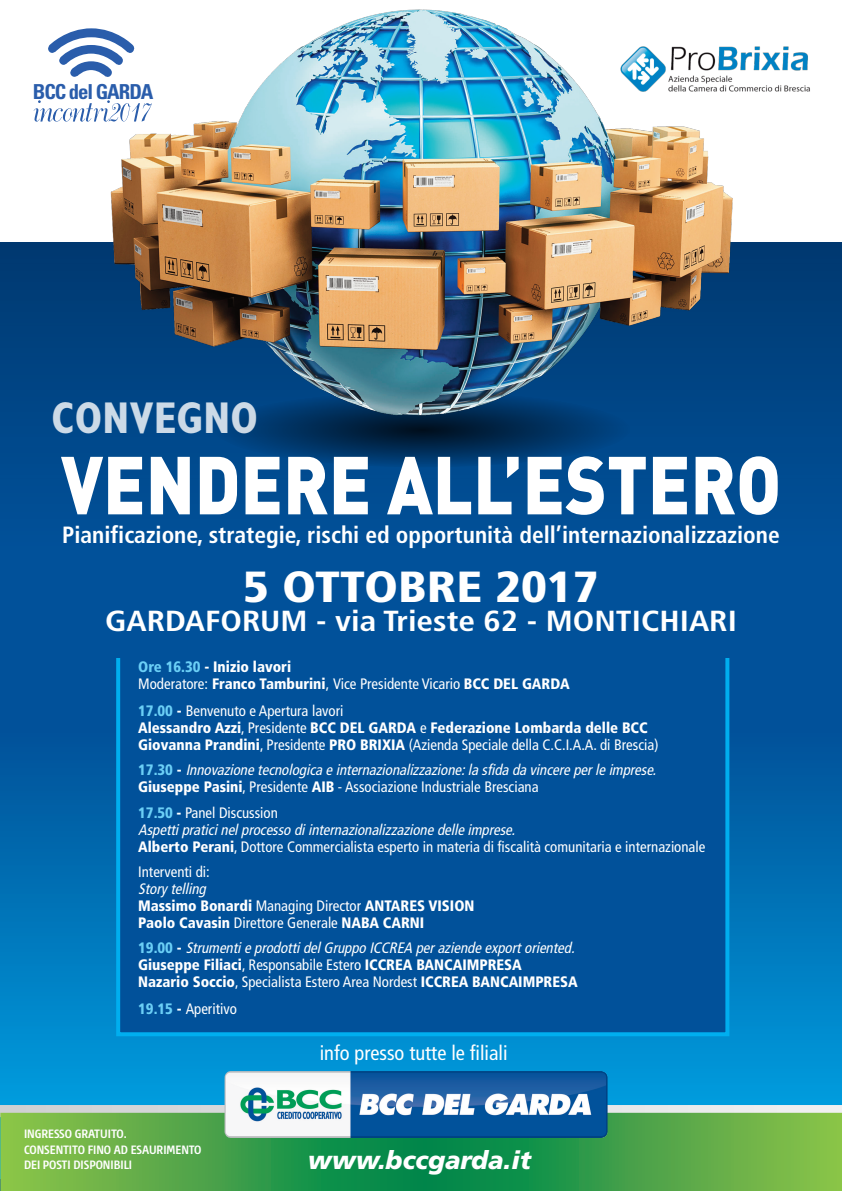
<style>
.page{position:relative;width:842px;height:1191px;background:#fff}
.page>*{position:absolute;margin:0;border:0;box-sizing:border-box;transform-origin:0 0}
.t1{font:900 80.8px "DIN";color:#fff;scale:.87 1}
.t2{font:50px "Dorchester Script";letter-spacing:-.03em;color:#2a5dab}
.t3{font:700 condensed 44.7px "Gill Sans";color:rgb(255 255 255/.8)}
.t4{font:900 condensed 43.5px "Frutiger";color:#fff;scale:1.14 1}
.t5{font:700 condensed 29px "Frutiger";color:#fff;scale:1.14 1}
.t6{font:italic 900 25.3px "Frutiger";color:#fff}
.t7{font:700 condensed 23.5px "Frutiger";color:#fff}
.t8{font:700 condensed 20.6px "Univers LT Std";letter-spacing:-.05em;color:#2a5dab}
.t9{font:condensed 20.5px "Frutiger";color:#fff}
.t10{font:condensed 15.1px/17px "Frutiger";color:#fff}
.t11{font:900 condensed 15.1px/17px "Frutiger";color:#fff}
.t12{font:italic condensed 15.1px/17px "Frutiger";color:#fff}
.t13{font:700 condensed 13.3px/15.9px "Modena";color:#fff}
.s1{color:#6bcff6}
.s2{font-weight:400}
.s3{font-weight:900;color:#6bcff6}
.s4{font-weight:900}
.s5{font-weight:900;font-style:normal;color:#6bcff6}
.s6{font-weight:900;font-style:normal}
.s7{font-style:normal}
.s8{font-style:italic}
.s9{font-weight:400;font-style:italic}
</style>
<div class="page">
<div style="left:0;top:290px;width:842px;height:901px;background:#01519a"></div>
<div style="left:0;top:243px;width:842px;height:309px;background:linear-gradient(to bottom,#003970,#01519a)"></div>
<svg style="left:0;top:733px;width:842px;height:372px"></svg>
<div style="left:120px;top:597px;width:605px;height:435px;background:#01519a"></div>
<div style="left:116px;top:593px;width:613px;height:443px;border:4px solid #00aeef"></div>
<div style="left:0;top:573px;width:842px;height:85px;background:#01519a"></div>
<svg style="left:214px;top:391px;width:417px;height:76px;background:#003363"></svg>
<img style="left:84px;top:9px;width:672px;height:419px">
<svg style="left:0;top:1105px;width:842px;height:7px;background:#dedfe1"></svg>
<svg style="left:0;top:1112px;width:842px;height:79px;background:#4ba54a"></svg>
<img style="left:225px;top:1071px;width:383px;height:67px">
<svg style="left:48px;top:28px;width:88px;height:50px"></svg>
<img style="left:605px;top:35px;width:205px;height:67px">
<h3 class="t8" style="left:33px;top:84px;width:122px">BCC del GARDA</h3>
<h2 class="t2" style="left:32px;top:75px;width:120px">incontri2017</h2>
<h3 class="t3" style="left:51px;top:401px;width:208px">CONVEGNO</h3>
<h1 class="t1" style="left:61px;top:439px;width:829px">VENDERE ALL’ESTERO</h1>
<h3 class="t7" style="left:62px;top:525px;width:719px">Pianificazione, strategie, rischi ed opportunità dell’internazionalizzazione</h3>
<h3 class="t4" style="left:243px;top:569px;width:313px">5 OTTOBRE 2017</h3>
<h3 class="t5" style="left:105px;top:609px;width:556px">GARDAFORUM - via Trieste 62 - MONTICHIARI</h3>
<p class="t11" style="left:138px;top:659px;width:433px"><span class="s1">Ore 16.30</span> - Inizio lavori<br><span class="s2">Moderatore:</span> Franco Tamburini<span class="s2">, Vice Presidente Vicario</span> BCC DEL GARDA</p>
<p class="t10" style="left:138px;top:703px;width:522px"><span class="s3">17.00</span> <span class="s4">-</span> Benvenuto e Apertura lavori<br><span class="s4">Alessandro Azzi</span>, Presidente <span class="s4">BCC DEL GARDA</span> e <span class="s4">Federazione Lombarda delle BCC<br>Giovanna Prandini</span>, Presidente <span class="s4">PRO BRIXIA</span> (Azienda Speciale della C.C.I.A.A. di Brescia)</p>
<p class="t12" style="left:138px;top:762px;width:522px"><span class="s5">1 7 . 3 0</span> <span class="s6">-</span> Innovazione tecnologica e internazionalizzazione: la sfida da vincere per le imprese.<br><span class="s6">Giuseppe Pasini</span><span class="s7">, Presidente</span> <span class="s6">AIB</span> <span class="s7">- Associazione Industriale Bresciana</span></p>
<p class="t10" style="left:138px;top:805px;width:569px"><span class="s3">17.50</span> <span class="s4">-</span> Panel Discussion<br><span class="s8">Aspetti pratici nel processo di internazionalizzazione delle imprese.<br></span><span class="s4">Alberto Perani</span>, Dottore Commercialista esperto in materia di fiscalità comunitaria e internazionale</p>
<p class="t10" style="left:138px;top:864px;width:73px">Interventi di:</p>
<p class="t11" style="left:138px;top:881px;width:338px"><span class="s9">Story telling<br></span>Massimo Bonardi <span class="s2">Managing Director</span> ANTARES VISION<br>Paolo Cavasin <span class="s2">Direttore Generale</span> NABA CARNI</p>
<p class="t11" style="left:138px;top:940px;width:441px"><span class="s1">1 9 . 0 0</span> - <span class="s9">Strumenti e prodotti del Gruppo ICCREA per aziende export oriented.<br></span>Giuseppe Filiaci<span class="s2">, Responsabile Estero</span> ICCREA BANCAIMPRESA<br>Nazario Soccio<span class="s2">, Specialista Estero Area Nordest</span> ICCREA BANCAIMPRESA</p>
<p class="t10" style="left:138px;top:1001px;width:100px"><span class="s3">19.15</span> <span class="s4">-</span> Aperitivo</p>
<h3 class="t9" style="left:320px;top:1044px;width:189px">info presso tutte le filiali</h3>
<p class="t13" style="left:24px;top:1125px;width:179px">INGRESSO GRATUITO.<br>CONSENTITO FINO AD ESAURIMENTO<br>DEI POSTI DISPONIBILI</p>
<h3 class="t6" style="left:308px;top:1150px;width:225px">www.bccgarda.it</h3>
</div>
